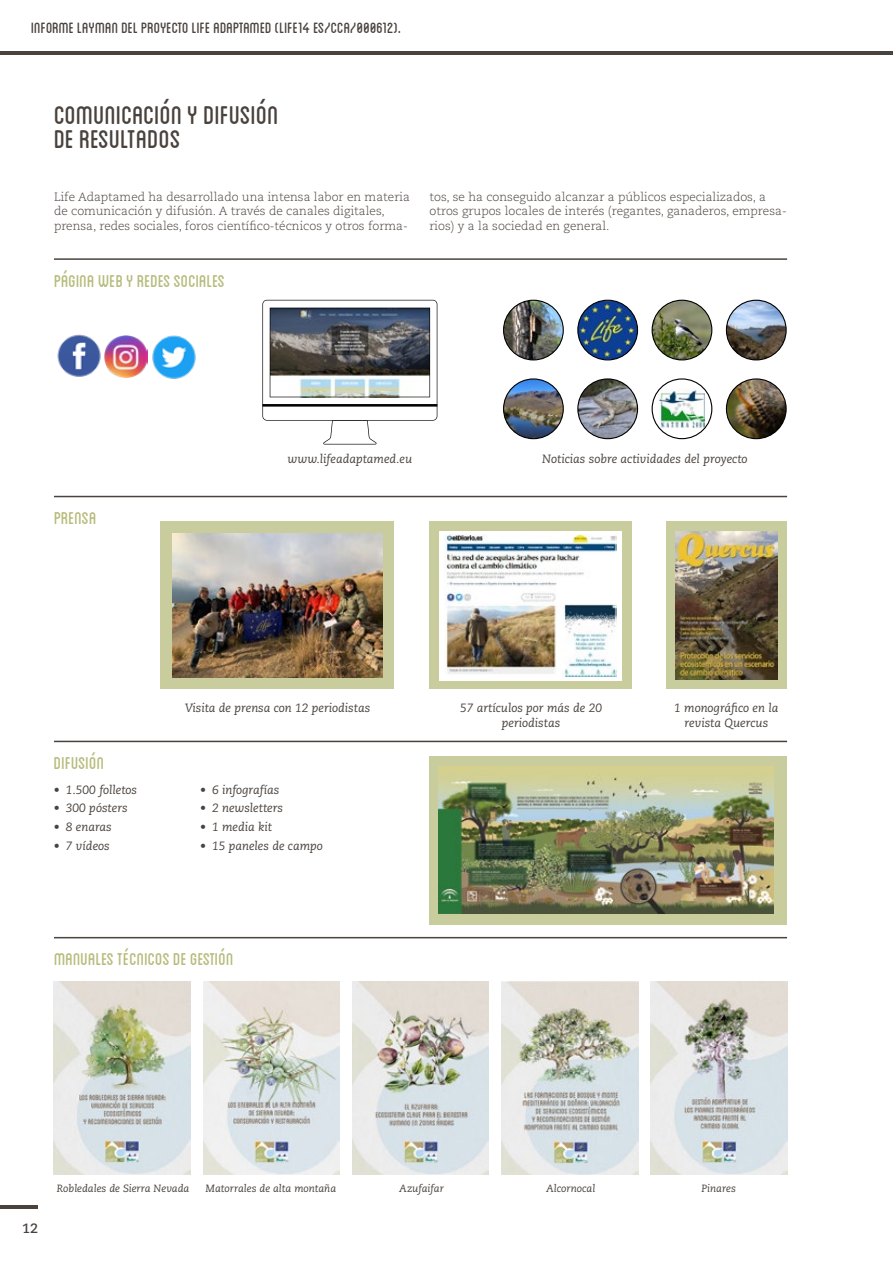
<style>
.page{position:relative;width:893px;height:1263px;background:#fff}
.page>*{position:absolute;margin:0;border:0;box-sizing:border-box;transform-origin:0 0}
.t1{font:36px "Blanch Caps";color:#4a423d}
.t2{font:24px "Blanch Caps";color:#b7bb7b}
.t3{font:21px "Blanch Caps";color:#4a423d}
.t4{font:700 13.5px "Caecilia LT Std";color:#4a423d}
.t5{font:300 12px/14.4px "Caecilia LT Std";color:#4a423d}
.t6{font:italic 12px/14.4px "Caecilia LT Std";color:#4a423d;text-align:center}
.t7{font:italic 10.5px "Caecilia LT Std";color:#4a423d}
</style>
<div class="page">
<hr style="left:0;top:51px;width:893px;height:3px;background:#4a423d">
<hr style="left:0;top:1206px;width:37px;height:3px;background:#4a423d">
<div style="left:429px;top:756px;width:357px;height:168px;background:#c9cc9c"></div>
<svg style="left:262px;top:300px;width:175px;height:144px"></svg>
<img style="left:504px;top:300px;width:59px;height:60px;border-radius:30px">
<div style="left:503px;top:300px;width:61px;height:60px;border:1px solid #000;border-radius:50%"></div>
<img style="left:504px;top:379px;width:59px;height:60px;border-radius:30px">
<div style="left:503px;top:378px;width:61px;height:61px;border:1px solid #000;border-radius:50%"></div>
<img style="left:578px;top:300px;width:59px;height:60px;border-radius:30px">
<div style="left:577px;top:300px;width:61px;height:60px;border:1px solid #000;border-radius:50%"></div>
<img style="left:578px;top:379px;width:59px;height:60px;border-radius:30px">
<div style="left:577px;top:378px;width:61px;height:61px;border:1px solid #000;border-radius:50%"></div>
<img style="left:652px;top:300px;width:60px;height:60px;border-radius:30px">
<div style="left:652px;top:300px;width:60px;height:60px;border:1px solid #000;border-radius:50%"></div>
<img style="left:658px;top:388px;width:47px;height:41px">
<div style="left:652px;top:378px;width:60px;height:61px;border:1px solid #000;border-radius:50%"></div>
<img style="left:726px;top:300px;width:60px;height:60px;border-radius:30px">
<div style="left:726px;top:300px;width:61px;height:60px;border:1px solid #000;border-radius:50%"></div>
<img style="left:726px;top:379px;width:60px;height:60px;border-radius:30px">
<div style="left:726px;top:378px;width:61px;height:61px;border:1px solid #000;border-radius:50%"></div>
<div style="left:429px;top:521px;width:203px;height:168px;background:#c9cc9c"></div>
<div style="left:161px;top:521px;width:233px;height:168px;background:#c9cc9c"></div>
<svg style="left:666px;top:521px;width:120px;height:168px;background:#c1c395"></svg>
<div style="left:439px;top:530px;width:183px;height:150px;background:#fff"></div>
<img style="left:444px;top:535px;width:172px;height:141px">
<img style="left:173px;top:533px;width:209px;height:145px">
<img style="left:676px;top:531px;width:101px;height:148px">
<img style="left:439px;top:766px;width:335px;height:148px">
<hr style="left:54px;top:496px;width:733px;height:1px;background:#4a423d">
<hr style="left:54px;top:258px;width:733px;height:2px;background:#4a423d">
<hr style="left:54px;top:741px;width:733px;height:1px;background:#4a423d">
<hr style="left:54px;top:937px;width:733px;height:1px;background:#4a423d">
<img style="left:57px;top:334px;width:48px;height:43px">
<img style="left:105px;top:335px;width:42px;height:43px">
<img style="left:147px;top:335px;width:49px;height:44px">
<img style="left:54px;top:981px;width:137px;height:194px">
<img style="left:203px;top:981px;width:137px;height:194px">
<img style="left:352px;top:981px;width:137px;height:194px">
<img style="left:501px;top:981px;width:137px;height:194px">
<img style="left:650px;top:981px;width:137px;height:194px">
<h3 class="t3" style="left:31px;top:18px;width:371px">Informe Layman del proyecto Life Adaptamed (LIFE14 ES/CCA/000612).</h3>
<h1 class="t1" style="left:54px;top:98px;width:226px">COMUNICACIÓN Y DIFUSIÓN</h1>
<h1 class="t1" style="left:54px;top:122px;width:128px">DE RESULTADOS</h1>
<p class="t5" style="left:54px;top:190px;width:357px">Life Adaptamed ha desarrollado una intensa labor en materia de comunicación y difusión. A través de canales digitales, prensa, redes sociales, foros científico-técnicos y otros forma-</p>
<p class="t5" style="left:430px;top:190px;width:359px">tos, se ha conseguido alcanzar a públicos especializados, a otros grupos locales de interés (regantes, ganaderos, empresa&shy;rios) y a la sociedad en general.</p>
<h2 class="t2" style="left:54px;top:270px;width:172px">página web y redes sociales</h2>
<h2 class="t2" style="left:54px;top:507px;width:44px">PRENSA</h2>
<p class="t6" style="left:288px;top:451px;width:126px">www.lifeadaptamed.eu</p>
<p class="t6" style="left:542px;top:451px;width:207px">Noticias sobre actividades del proyecto</p>
<h2 class="t2" style="left:54px;top:752px;width:52px">DIFUSIÓN</h2>
<p class="t6" style="left:54px;top:783px;width:85px">• 1.500 folletos</p>
<p class="t6" style="left:54px;top:801px;width:75px">• 300 pósters</p>
<p class="t6" style="left:54px;top:820px;width:59px">• 8 enaras</p>
<p class="t6" style="left:54px;top:839px;width:57px">• 7 vídeos</p>
<p class="t6" style="left:185px;top:701px;width:187px">Visita de prensa con 12 periodistas</p>
<p class="t6" style="left:460px;top:701px;width:144px">57 artículos por más de 20 periodistas</p>
<p class="t6" style="left:674px;top:701px;width:106px">1 monográfico en la revista Quercus</p>
<p class="t6" style="left:200px;top:783px;width:81px">• 6 infografías</p>
<p class="t6" style="left:200px;top:801px;width:85px">• 2 newsletters</p>
<p class="t6" style="left:200px;top:820px;width:74px">• 1 media kit</p>
<p class="t6" style="left:200px;top:839px;width:124px">• 15 paneles de campo</p>
<h2 class="t2" style="left:54px;top:948px;width:181px">MANUALES TÉCNICOS DE GESTIÓN</h2>
<p class="t4" style="left:22px;top:1220px;width:17px">12</p>
<p class="t7" style="left:57px;top:1182px;width:134px">Robledales de Sierra Nevada</p>
<p class="t7" style="left:206px;top:1182px;width:132px">Matorrales de alta montaña</p>
<p class="t7" style="left:399px;top:1182px;width:46px">Azufaifar</p>
<p class="t7" style="left:546px;top:1182px;width:51px">Alcornocal</p>
<p class="t7" style="left:701px;top:1182px;width:36px">Pinares</p>
</div>
